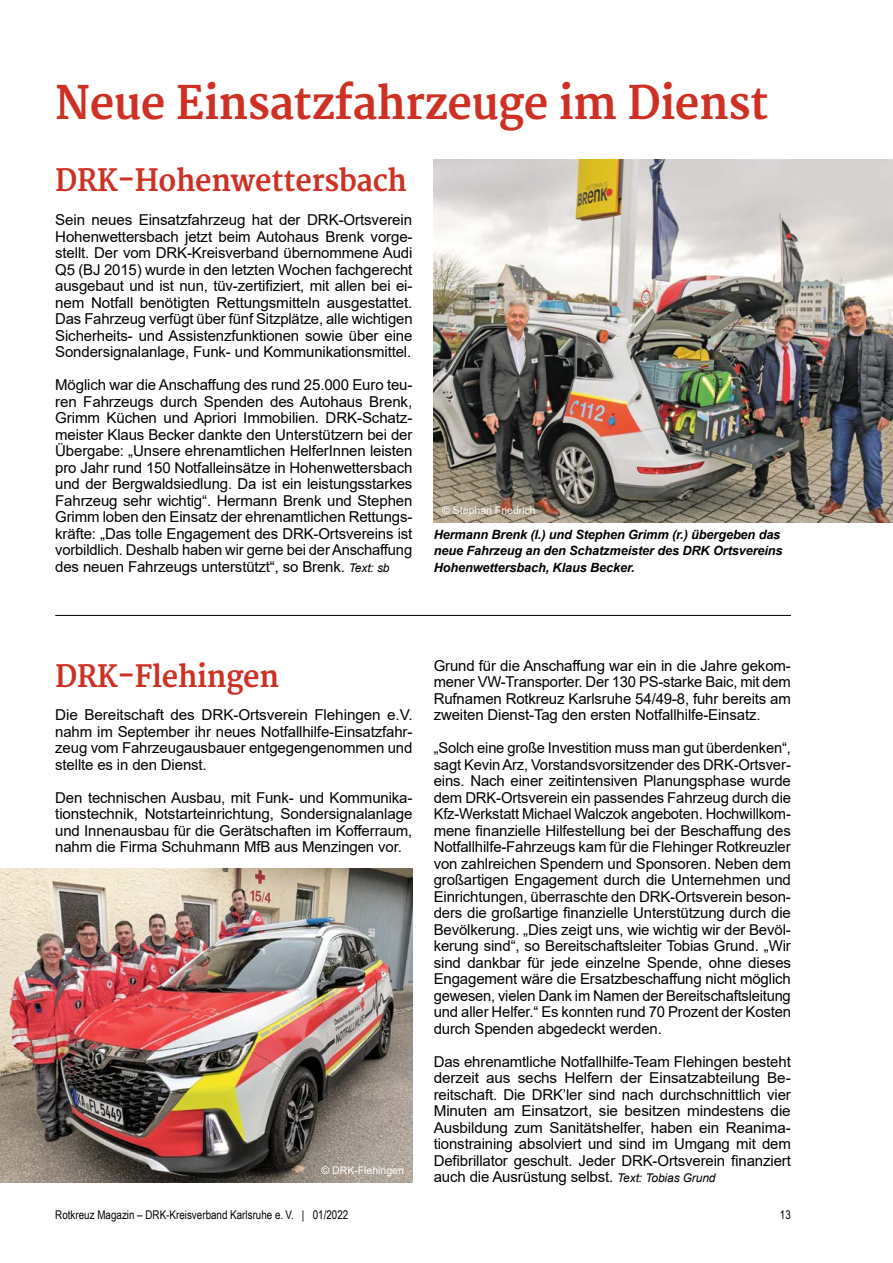
<style>
.page{position:relative;width:893px;height:1263px;background:#fff}
.page>*{position:absolute;margin:0;border:0;box-sizing:border-box;transform-origin:0 0}
.t1{font:700 45px "Merriweather";letter-spacing:-.01em;color:#ce3124;scale:.94 1}
.t2{font:700 30px "Merriweather";letter-spacing:-.01em;color:#ce3124;scale:.94 1}
.t3{font:15px/16.5px "Arial";letter-spacing:-.01em;color:#000;text-align:justify}
.t4{font:italic 700 12.75px/16.5px "Arial";letter-spacing:-.01em;color:#000}
.t5{font:12px "Arial Narrow";color:#000}
.t6{font:10.5px "Arial";color:#fff}
.s1{font-style:italic;font-size:12px}
</style>
<div class="page">
<img style="left:434px;top:159px;width:459px;height:363px">
<img style="left:0;top:869px;width:412px;height:313px">
<hr style="left:55px;top:615px;width:736px;height:1px;background:#000">
<h1 class="t1" style="left:55px;top:77px;width:760px">Neue Einsatzfahrzeuge im Dienst</h1>
<h2 class="t2" style="left:55px;top:163px;width:376px">DRK-Hohenwettersbach</h2>
<p class="t3" style="left:55px;top:211px;width:359px">Sein neues Einsatzfahrzeug hat der DRK-Ortsverein Hohenwettersbach jetzt beim Autohaus Brenk vorge&shy;stellt. Der vom DRK-Kreisverband übernommene Audi Q5 (BJ 2015) wurde in den letzten Wochen fachgerecht ausgebaut und ist nun, tüv-zertifiziert, mit allen bei ei&shy;nem Notfall benötigten Rettungsmitteln ausgestattet.<br>Das Fahrzeug verfügt über fünf Sitzplätze, alle wichtigen Sicherheits- und Assistenzfunktionen sowie über eine Sondersignalanlage, Funk- und Kommunikationsmittel.</p>
<p class="t3" style="left:55px;top:376px;width:359px">Möglich war die Anschaffung des rund 25.000 Euro teu&shy;ren Fahrzeugs durch Spenden des Autohaus Brenk, Grimm Küchen und Apriori Immobilien. DRK-Schatz&shy;meister Klaus Becker dankte den Unterstützern bei der Übergabe: „Unsere ehrenamtlichen HelferInnen leisten pro Jahr rund 150 Notfalleinsätze in Hohenwettersbach und der Bergwaldsiedlung. Da ist ein leistungsstarkes Fahrzeug sehr wichtig“. Hermann Brenk und Stephen Grimm loben den Einsatz der ehrenamtlichen Rettungs&shy;kräfte: „Das tolle Engagement des DRK-Ortsvereins ist vorbildlich. Deshalb haben wir gerne bei der Anschaffung des neuen Fahrzeugs unterstützt“, so Brenk. <span class="s1">Text: sb</span></p>
<p class="t6" style="left:442px;top:503px;width:95px">© Stephan Friedrich</p>
<p class="t4" style="left:434px;top:526px;width:350px">Hermann Brenk (l.) und Stephen Grimm (r.) übergeben das neue Fahrzeug an den Schatzmeister des DRK Ortsvereins<br>Hohenwettersbach, Klaus Becker.</p>
<h2 class="t2" style="left:55px;top:658px;width:240px">DRK-Flehingen</h2>
<p class="t3" style="left:55px;top:706px;width:359px">Die Bereitschaft des DRK-Ortsverein Flehingen e.V. nahm im September ihr neues Notfallhilfe-Einsatzfahr&shy;zeug vom Fahrzeugausbauer entgegengenommen und stellte es in den Dienst.</p>
<p class="t3" style="left:55px;top:789px;width:359px">Den technischen Ausbau, mit Funk- und Kommunika&shy;tionstechnik, Notstarteinrichtung, Sondersignalanlage und Innenausbau für die Gerätschaften im Kofferraum, nahm die Firma Schuhmann MfB aus Menzingen vor.</p>
<p class="t6" style="left:321px;top:1163px;width:84px">© DRK-Flehingen</p>
<p class="t3" style="left:434px;top:657px;width:359px">Grund für die Anschaffung war ein in die Jahre gekom&shy;mener VW-Transporter. Der 130 PS-starke Baic, mit dem Rufnamen Rotkreuz Karlsruhe 54/49-8, fuhr bereits am zweiten Dienst-Tag den ersten Notfallhilfe-Einsatz.</p>
<p class="t3" style="left:434px;top:739px;width:359px">„Solch eine große Investition muss man gut überdenken“, sagt Kevin Arz, Vorstandsvorsitzender des DRK-Ortsver&shy;eins. Nach einer zeitintensiven Planungsphase wurde dem DRK-Ortsverein ein passendes Fahrzeug durch die Kfz-Werkstatt Michael Walczok angeboten. Hochwillkom&shy;mene finanzielle Hilfestellung bei der Beschaffung des Notfallhilfe-Fahrzeugs kam für die Flehinger Rotkreuzler von zahlreichen Spendern und Sponsoren. Neben dem großartigen Engagement durch die Unternehmen und Einrichtungen, überraschte den DRK-Ortsverein beson&shy;ders die großartige finanzielle Unterstützung durch die Bevölkerung. „Dies zeigt uns, wie wichtig wir der Bevöl&shy;kerung sind“, so Bereitschaftsleiter Tobias Grund. „Wir sind dankbar für jede einzelne Spende, ohne dieses Engagement wäre die Ersatzbeschaffung nicht möglich gewesen, vielen Dank im Namen der Bereitschaftsleitung und aller Helfer.“ Es konnten rund 70 Prozent der Kosten durch Spenden abgedeckt werden.</p>
<p class="t3" style="left:434px;top:1053px;width:359px">Das ehrenamtliche Notfallhilfe-Team Flehingen besteht derzeit aus sechs Helfern der Einsatzabteilung Be&shy;reitschaft. Die DRKʼler sind nach durchschnittlich vier Minuten am Einsatzort, sie besitzen mindestens die Ausbildung zum Sanitätshelfer, haben ein Reanima&shy;tionstraining absolviert und sind im Umgang mit dem Defibrillator geschult. Jeder DRK-Ortsverein finanziert auch die Ausrüstung selbst. <span class="s1">Text: Tobias Grund</span></p>
<p class="t5" style="left:55px;top:1206px;width:295px">Rotkreuz Magazin – DRK-Kreisverband Karlsruhe e. V. | 01/2022</p>
<p class="t5" style="left:780px;top:1206px;width:12px">13</p>
</div>
